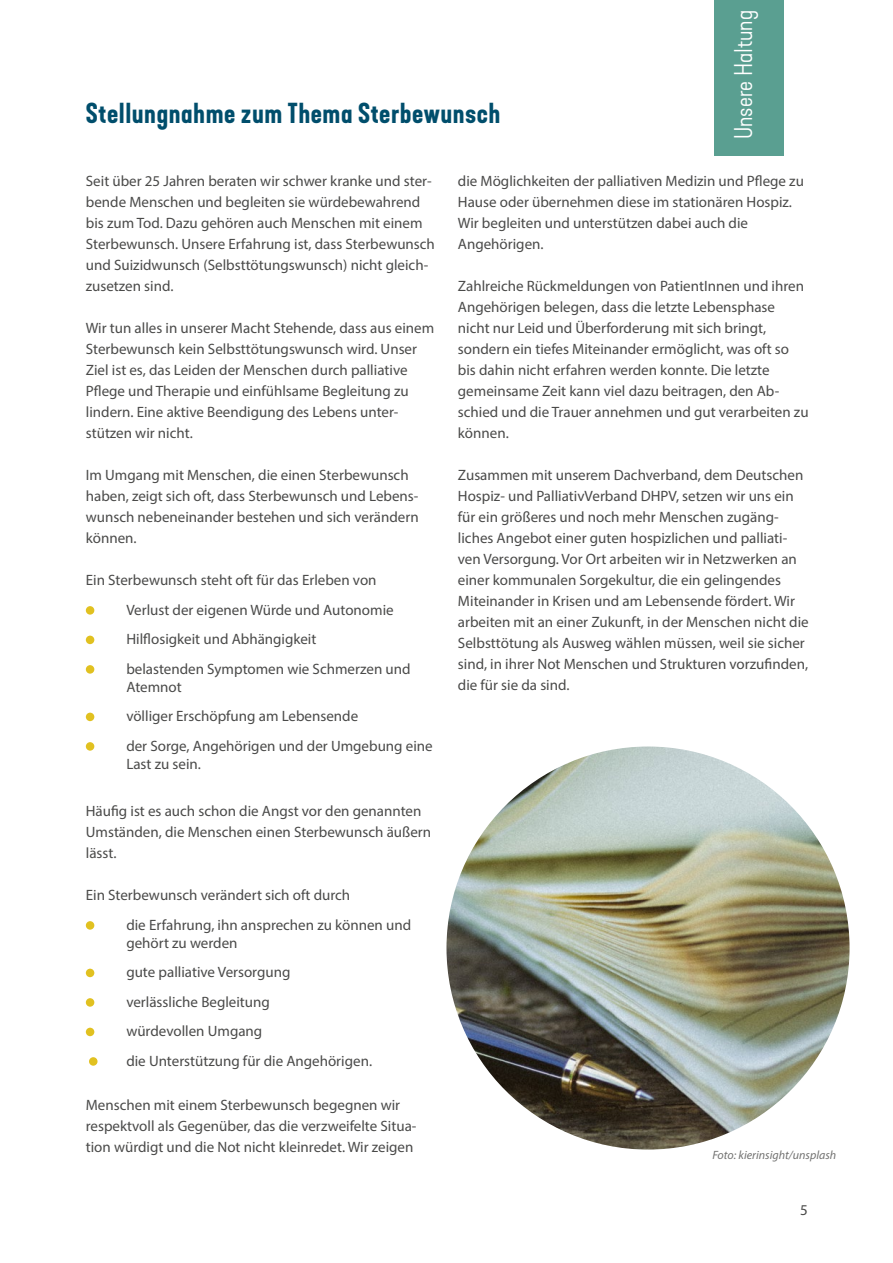
<style>
.page{position:relative;width:893px;height:1263px;background:#fff}
.page>*{position:absolute;margin:0;border:0;box-sizing:border-box;transform-origin:0 0}
.t1{font:600 27px "Kapra Neue Pro";letter-spacing:.02em;color:#004e6c}
.t2{font:24px "Kapra Neue Pro Light Exp";color:#fff}
.t3{font:15px/21px "Myriad Pro";color:#4a4a49}
.t4{font:italic 12px "Myriad Pro";color:#727271}
</style>
<div class="page">
<div style="left:86px;top:606px;width:8px;height:9px;background:#e1c120;border-radius:50%"></div>
<div style="left:86px;top:636px;width:8px;height:8px;background:#e1c120;border-radius:50%"></div>
<div style="left:86px;top:665px;width:8px;height:9px;background:#e1c120;border-radius:50%"></div>
<div style="left:86px;top:713px;width:8px;height:8px;background:#e1c120;border-radius:50%"></div>
<div style="left:86px;top:742px;width:8px;height:9px;background:#e1c120;border-radius:50%"></div>
<div style="left:86px;top:921px;width:8px;height:9px;background:#e1c120;border-radius:50%"></div>
<div style="left:86px;top:969px;width:8px;height:8px;background:#e1c120;border-radius:50%"></div>
<div style="left:86px;top:998px;width:8px;height:9px;background:#e1c120;border-radius:50%"></div>
<div style="left:86px;top:1028px;width:8px;height:8px;background:#e1c120;border-radius:50%"></div>
<div style="left:89px;top:1057px;width:9px;height:9px;background:#e1c120;border-radius:50%"></div>
<div style="left:714px;top:0;width:70px;height:155px;background:#5a9f91"></div>
<img style="left:446px;top:746px;width:403px;height:403px;border-radius:202px">
<h1 class="t1" style="left:86px;top:96px;width:416px">Stellungnahme zum Thema Sterbewunsch</h1>
<h2 class="t2" style="left:729px;top:139px;width:131px;rotate:-90deg">Unsere Haltung</h2>
<p class="t3" style="left:86px;top:170px;width:351px">Seit über 25 Jahren beraten wir schwer kranke und ster&shy;bende Menschen und begleiten sie würdebewahrend bis zum Tod. Dazu gehören auch Menschen mit einem Sterbewunsch. Unsere Erfahrung ist, dass Sterbewunsch und Suizidwunsch (Selbsttötungswunsch) nicht gleich&shy;zusetzen sind.</p>
<p class="t3" style="left:86px;top:317px;width:350px">Wir tun alles in unserer Macht Stehende, dass aus einem Sterbewunsch kein Selbsttötungswunsch wird. Unser Ziel ist es, das Leiden der Menschen durch palliative Pflege und Therapie und einfühlsame Begleitung zu lindern. Eine aktive Beendigung des Lebens unter&shy;stützen wir nicht.</p>
<p class="t3" style="left:86px;top:464px;width:334px">Im Umgang mit Menschen, die einen Sterbewunsch haben, zeigt sich oft, dass Sterbewunsch und Lebens&shy;wunsch nebeneinander bestehen und sich verändern können.</p>
<p class="t3" style="left:126px;top:565px;width:286px;line-height:29.5px;text-indent:-40px">Ein Sterbewunsch steht oft für das Erleben von Verlust der eigenen Würde und Autonomie Hilflosigkeit und Abhängigkeit<br>belastenden Symptomen wie Schmerzen und</p>
<p class="t3" style="left:126px;top:672px;width:308px;line-height:29.5px">Atemnot<br>völliger Erschöpfung am Lebensende<br>der Sorge, Angehörigen und der Umgebung eine</p>
<p class="t3" style="left:126px;top:753px;width:76px">Last zu sein.</p>
<p class="t3" style="left:86px;top:800px;width:347px">Häufig ist es auch schon die Angst vor den genannten<br>Umständen, die Menschen einen Sterbewunsch äußern lässt.</p>
<p class="t3" style="left:126px;top:880px;width:286px;line-height:29.5px;text-indent:-40px">Ein Sterbewunsch verändert sich oft durch<br>die Erfahrung, ihn ansprechen zu können und</p>
<p class="t3" style="left:126px;top:928px;width:247px;line-height:29.5px">gehört zu werden<br>gute palliative Versorgung<br>verlässliche Begleitung<br>würdevollen Umgang<br>die Unterstützung für die Angehörigen.</p>
<p class="t3" style="left:86px;top:1094px;width:332px">Menschen mit einem Sterbewunsch begegnen wir respektvoll als Gegenüber, das die verzweifelte Situa&shy;tion würdigt und die Not nicht kleinredet. Wir zeigen</p>
<p class="t3" style="left:458px;top:170px;width:348px">die Möglichkeiten der palliativen Medizin und Pflege zu Hause oder übernehmen diese im stationären Hospiz.<br>Wir begleiten und unterstützen dabei auch die Angehörigen.</p>
<p class="t3" style="left:458px;top:275px;width:352px">Zahlreiche Rückmeldungen von PatientInnen und ihren Angehörigen belegen, dass die letzte Lebensphase nicht nur Leid und Überforderung mit sich bringt, sondern ein tiefes Miteinander ermöglicht, was oft so bis dahin nicht erfahren werden konnte. Die letzte gemeinsame Zeit kann viel dazu beitragen, den Ab&shy;schied und die Trauer annehmen und gut verarbeiten zu können.</p>
<p class="t3" style="left:458px;top:464px;width:352px">Zusammen mit unserem Dachverband, dem Deutschen Hospiz- und PalliativVerband DHPV, setzen wir uns ein für ein größeres und noch mehr Menschen zugäng&shy;liches Angebot einer guten hospizlichen und palliati&shy;ven Versorgung. Vor Ort arbeiten wir in Netzwerken an einer kommunalen Sorgekultur, die ein gelingendes Miteinander in Krisen und am Lebensende fördert. Wir arbeiten mit an einer Zukunft, in der Menschen nicht die Selbsttötung als Ausweg wählen müssen, weil sie sicher sind, in ihrer Not Menschen und Strukturen vorzufinden, die für sie da sind.</p>
<p class="t4" style="left:712px;top:1147px;width:125px">Foto: kierinsight/unsplash</p>
<p class="t3" style="left:800px;top:1199px;width:9px">5</p>
</div>
